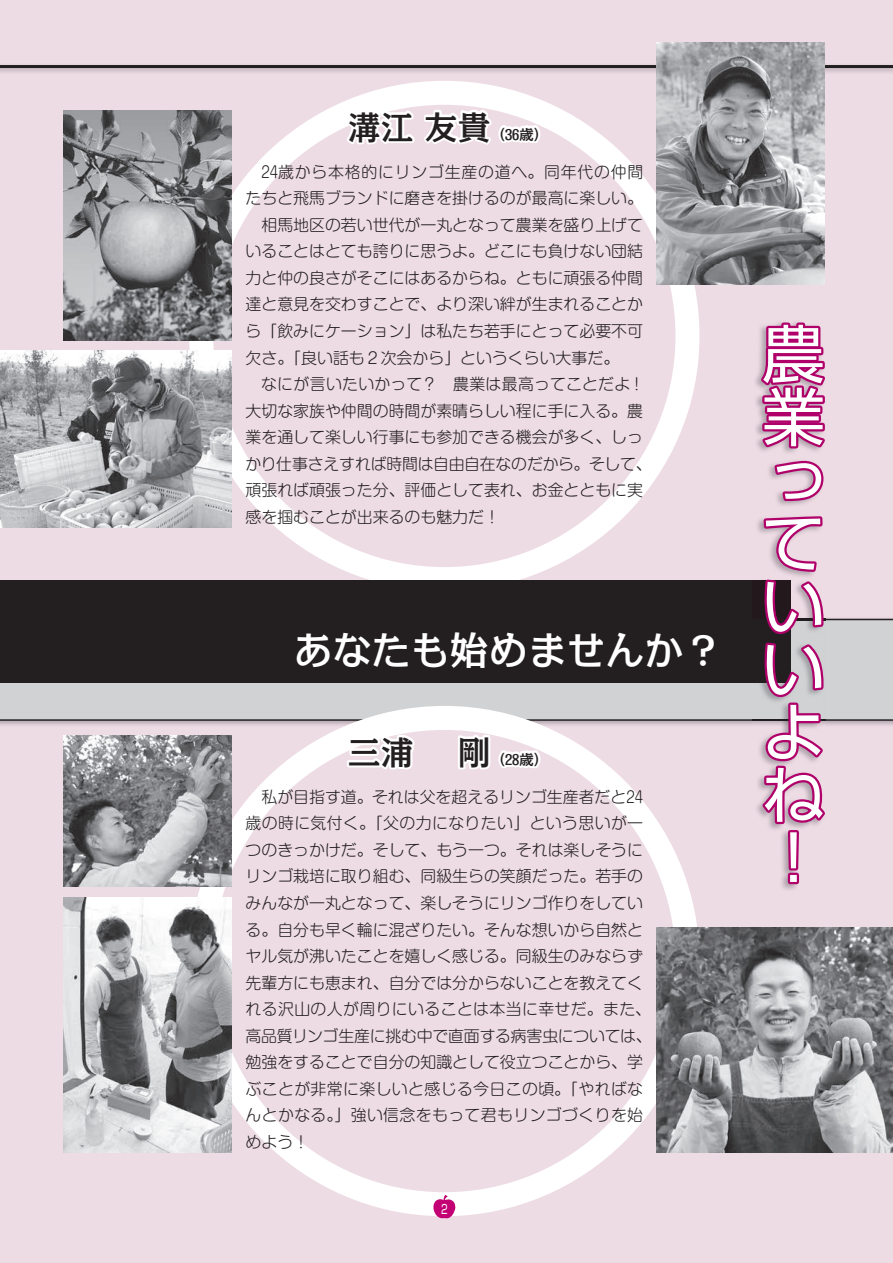
<style>
.page{position:relative;width:893px;height:1263px;background:#eedce4}
.page>*{position:absolute;margin:0;border:0;box-sizing:border-box;transform-origin:0 0}
.t1{font:63px/63px "Shin Go Pr 6";color:#fff;text-align:justify}
.t2{font:500 39px "Kakumin Pro";color:#fff}
.t3{font:500 33px "Kakumin Pro";color:#231f20}
.t4{font:300 15.9px/26.5px "Shin M Go Pr 6";color:#231f20}
.t5{font:300 15.9px "Shin M Go Pr 6";letter-spacing:.05em;color:#231f20;scale:.86 1}
.t6{font:500 14.4px "Kakumin Pro";color:#231f20}
.t7{font:12.75px "Shin Go Pr 6";color:#fff;scale:.68 1}
</style>
<div class="page">
<div style="left:189px;top:81px;width:510px;height:510px;border:24px solid #fff;border-radius:50%"></div>
<img style="left:0;top:721px;width:893px;height:6px">
<div style="left:0;top:619px;width:893px;height:102px;background:#d1d2d4"></div>
<div style="left:0;top:580px;width:791px;height:102px;background:#231f20"></div>
<div style="left:189px;top:706px;width:510px;height:510px;border:24px solid #fff;border-radius:50%"></div>
<hr style="left:0;top:65px;width:893px;height:3px;background:#231f20">
<svg style="left:343px;top:106px;width:200px;height:39px"></svg>
<svg style="left:345px;top:732px;width:71px;height:38px"></svg>
<svg style="left:458px;top:731px;width:85px;height:39px"></svg>
<img style="left:755px;top:377px;width:45px;height:154px">
<img style="left:753px;top:682px;width:43px;height:208px">
<svg style="left:757px;top:322px;width:68px;height:129px"></svg>
<svg style="left:771px;top:459px;width:53px;height:45px"></svg>
<svg style="left:759px;top:514px;width:69px;height:372px"></svg>
<img style="left:657px;top:43px;width:168px;height:242px">
<img style="left:0;top:351px;width:232px;height:176px">
<img style="left:64px;top:111px;width:168px;height:229px">
<img style="left:64px;top:897px;width:168px;height:255px">
<img style="left:64px;top:736px;width:168px;height:151px">
<img style="left:657px;top:927px;width:236px;height:225px">
<svg style="left:433px;top:1195px;width:22px;height:23px"></svg>
<h3 class="t3" style="left:348px;top:101px;width:144px">溝江 友貴</h3>
<p class="t6" style="left:491px;top:123px;width:59px">（36歳）</p>
<p class="t5" style="left:261px;top:159px;width:445px">24歳から本格的にリンゴ生産の道へ。同年代の仲間</p>
<p class="t4" style="left:246px;top:184px;width:399px">たちと飛馬ブランドに磨きを掛けるのが最高に楽しい。</p>
<p class="t4" style="left:261px;top:211px;width:383px">相馬地区の若い世代が一丸となって農業を盛り上げて</p>
<p class="t4" style="left:246px;top:237px;width:399px">いることはとても誇りに思うよ。どこにも負けない団結</p>
<p class="t4" style="left:246px;top:264px;width:399px">力と仲の良さがそこにはあるからね。ともに頑張る仲間</p>
<p class="t4" style="left:246px;top:290px;width:399px">達と意見を交わすことで、より深い絆が生まれることか</p>
<p class="t4" style="left:246px;top:317px;width:399px">ら「飲みにケーション」は私たち若手にとって必要不可</p>
<p class="t4" style="left:246px;top:343px;width:375px">欠さ。「良い話も２次会から」というくらい大事だ。</p>
<p class="t4" style="left:261px;top:370px;width:399px">なにが言いたいかって？　農業は最高ってことだよ！　</p>
<p class="t4" style="left:246px;top:396px;width:399px">大切な家族や仲間の時間が素晴らしい程に手に入る。農</p>
<p class="t4" style="left:246px;top:423px;width:399px">業を通して楽しい行事にも参加できる機会が多く、しっ</p>
<p class="t4" style="left:245px;top:450px;width:408px">かり仕事さえすれば時間は自由自在なのだから。そして、</p>
<p class="t4" style="left:246px;top:476px;width:399px">頑張れば頑張った分、評価として表れ、お金とともに実</p>
<p class="t4" style="left:246px;top:503px;width:256px">感を掴むことが出来るのも魅力だ！</p>
<h2 class="t2" style="left:294px;top:619px;width:430px">あなたも始めませんか？</h2>
<h3 class="t3" style="left:348px;top:726px;width:144px">三浦 　剛</h3>
<p class="t6" style="left:491px;top:748px;width:59px">（28歳）</p>
<p class="t4" style="left:245px;top:783px;width:408px;text-indent:16px">私が目指す道。それは父を超えるリンゴ生産者だと24歳の時に気付く。「父の力になりたい」という思いが一つのきっかけだ。そして、もう一つ。それは楽しそうにリンゴ栽培に取り組む、同級生らの笑顔だった。若手のみんなが一丸となって、楽しそうにリンゴ作りをしている。自分も早く輪に混ざりたい。そんな想いから自然とヤル気が沸いたことを嬉しく感じる。同級生のみならず先輩方にも恵まれ、自分では分からないことを教えてくれる沢山の人が周りにいることは本当に幸せだ。また、高品質リンゴ生産に挑む中で直面する病害虫については、勉強をすることで自分の知識として役立つことから、学ぶことが非常に楽しいと感じる今日この頃。「やればなんとかなる。」強い信念をもって君もリンゴづくりを始めよう！</p>
<p class="t7" style="left:441px;top:1198px;width:11px">2</p>
<h1 class="t1" style="left:762px;top:318px;width:62px">農業っていいよね！</h1>
</div>
